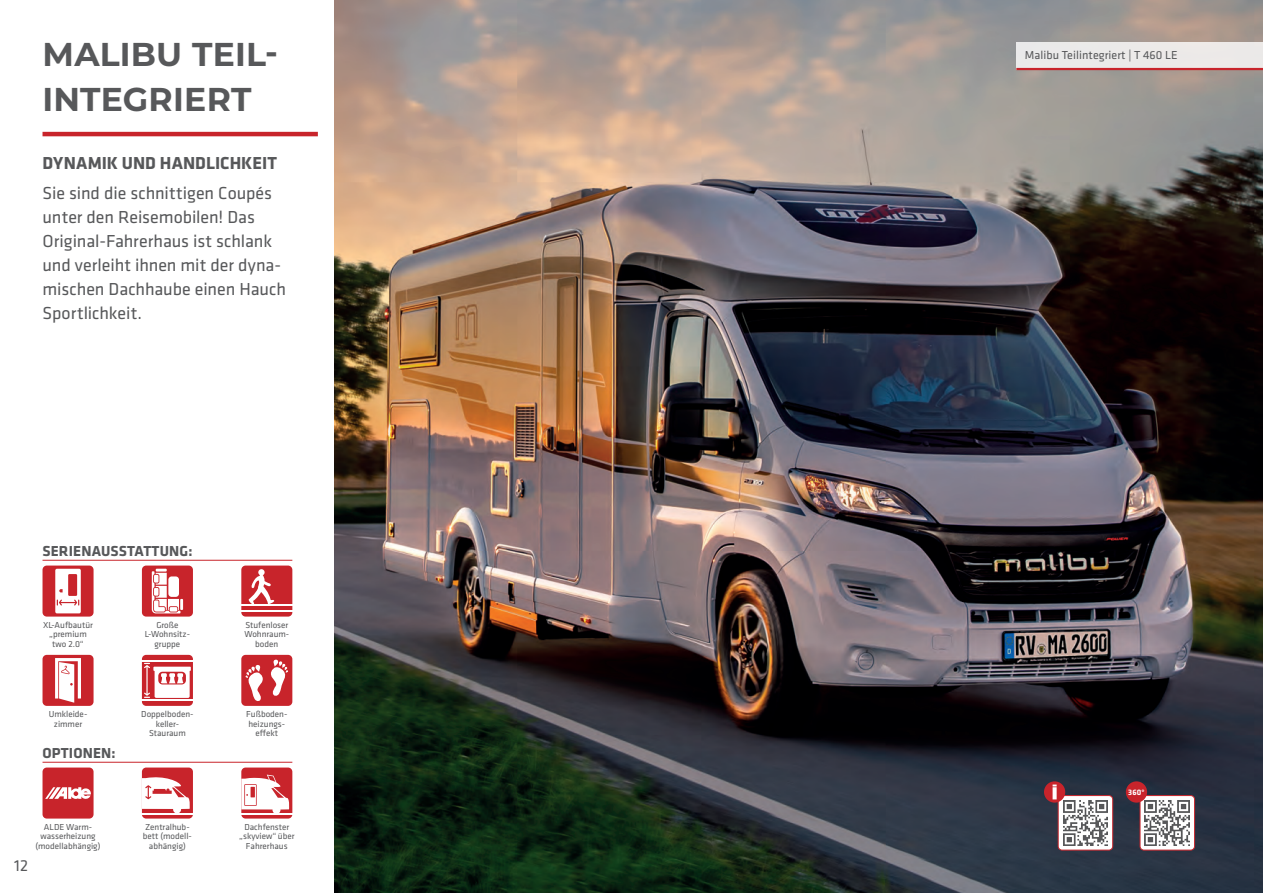
<style>
.page{position:relative;width:1263px;height:893px;background:#fff}
.page>*{position:absolute;margin:0;border:0;box-sizing:border-box;transform-origin:0 0}
.Klavika_Headline_24p{font:700 33px/45px "Montserrat";letter-spacing:.005em;color:#57585a}
.Klavika_Headline_24p-2{font:18px/24px "Klavika Basic";letter-spacing:-.005em;color:#57585a}
.Klavika_Headline_24p-3{font:700 18px "Klavika Basic";color:#57585a}
.t1{font:16.5px "Klavika Basic";color:#57585a}
.Klavika_Headline_24p-4{font:700 15px "Klavika Basic";letter-spacing:.01em;color:#57585a}
.Klavika_BU_8pt_ZAB12{font:12px "Klavika Basic";letter-spacing:.005em;color:#57585a}
.Klavika_Headline_24p-5{font:9px/9.8px "Klavika Basic";color:#57585a;text-align:center}
.t2{font:700 8.25px "Klavika Basic";color:#fff}
</style>
<div class="page">
<div style="left:241px;top:767px;width:51px;height:52px;background:#c8242b;border-radius:4px"></div>
<svg style="left:241px;top:775px;width:49px;height:38px"></svg>
<div style="left:142px;top:655px;width:51px;height:51px;background:linear-gradient(to right,#c8242b,#c8242b);border-radius:4px"></div>
<svg style="left:144px;top:663px;width:47px;height:35px"></svg>
<hr style="left:142px;top:661px;width:51px;height:1px;background:#fff">
<hr style="left:142px;top:699px;width:51px;height:1px;background:#fff">
<img style="left:335px;top:0;width:928px;height:893px">
<div style="left:1016px;top:43px;width:247px;height:27px;background:#ebeae9"></div>
<hr style="left:1016px;top:68px;width:247px;height:2px;background:#c8242b">
<hr style="left:43px;top:132px;width:275px;height:4px;background:#c8242b">
<hr style="left:43px;top:560px;width:249px;height:1px;background:#c8242b">
<hr style="left:43px;top:762px;width:249px;height:1px;background:#c8242b">
<div style="left:43px;top:566px;width:51px;height:51px;background:#c8242b;border-radius:4px"></div>
<svg style="left:55px;top:569px;width:26px;height:44px"></svg>
<div style="left:142px;top:566px;width:51px;height:51px;background:#c8242b;border-radius:4px"></div>
<svg style="left:152px;top:569px;width:31px;height:44px"></svg>
<div style="left:43px;top:655px;width:51px;height:51px;background:#c8242b;border-radius:4px"></div>
<svg style="left:55px;top:658px;width:26px;height:45px"></svg>
<div style="left:241px;top:655px;width:51px;height:51px;background:#c8242b;border-radius:4px"></div>
<svg style="left:245px;top:659px;width:43px;height:42px"></svg>
<div style="left:43px;top:767px;width:51px;height:52px;background:#c8242b;border-radius:4px"></div>
<svg style="left:45px;top:787px;width:46px;height:12px"></svg>
<div style="left:241px;top:566px;width:51px;height:51px;background:#c8242b;border-radius:4px"></div>
<hr style="left:241px;top:604px;width:51px;height:1px;background:#fff">
<hr style="left:241px;top:611px;width:51px;height:1px;background:#fff">
<svg style="left:248px;top:569px;width:27px;height:35px"></svg>
<hr style="left:241px;top:813px;width:51px;height:1px;background:#fff">
<div style="left:142px;top:767px;width:51px;height:52px;background:#c8242b;border-radius:4px"></div>
<svg style="left:142px;top:777px;width:48px;height:36px"></svg>
<hr style="left:142px;top:813px;width:51px;height:1px;background:#fff">
<div style="left:1058px;top:795px;width:55px;height:55px;background:#fff;border-radius:4px"></div>
<div style="left:1058px;top:795px;width:55px;height:55px;border:1px solid #c8242b;border-radius:4px"></div>
<svg style="left:1044px;top:781px;width:21px;height:22px"></svg>
<div style="left:1052px;top:787px;width:5px;height:12px;background:#fff"></div>
<svg style="left:1140px;top:795px;width:54px;height:55px"></svg>
<div style="left:1140px;top:795px;width:55px;height:55px;border:1px solid #c8242b;border-radius:4px"></div>
<div style="left:1126px;top:781px;width:21px;height:22px;background:#c8242b;border-radius:50%"></div>
<img style="left:1145px;top:800px;width:44px;height:45px">
<img style="left:1063px;top:800px;width:45px;height:45px">
<p class="Klavika_Headline_24p" style="left:43px;top:30px;width:237px">MALIBU TEIL-<br>INTEGRIERT</p>
<p class="Klavika_Headline_24p-3" style="left:43px;top:150px;width:236px">DYNAMIK UND HANDLICHKEIT</p>
<p class="Klavika_Headline_24p-2" style="left:43px;top:180px;width:245px">Sie sind die schnittigen Coupés unter den Reisemobilen! Das<br>Original-Fahrerhaus ist schlank und verleiht ihnen mit der dyna&shy;mischen Dachhaube einen Hauch<br>Sportlichkeit.</p>
<p class="Klavika_Headline_24p-4" style="left:43px;top:540px;width:151px">SERIENAUSSTATTUNG:</p>
<p class="Klavika_Headline_24p-5" style="left:43px;top:619px;width:51px">XL-Aufbautür „premium two 2.0“</p>
<p class="Klavika_Headline_24p-5" style="left:145px;top:619px;width:47px">Große<br>L-Wohnsitz&shy;gruppe</p>
<p class="Klavika_Headline_24p-5" style="left:244px;top:619px;width:46px">Stufenloser<br>Wohnraum&shy;boden</p>
<p class="Klavika_Headline_24p-5" style="left:49px;top:709px;width:40px">Umkleide-</p>
<p class="Klavika_Headline_24p-5" style="left:54px;top:718px;width:30px">zimmer</p>
<p class="Klavika_Headline_24p-4" style="left:43px;top:742px;width:75px">OPTIONEN:</p>
<p class="Klavika_Headline_24p-5" style="left:141px;top:709px;width:54px">Doppelboden-</p>
<p class="Klavika_Headline_24p-5" style="left:156px;top:718px;width:25px">keller-</p>
<p class="Klavika_Headline_24p-5" style="left:149px;top:728px;width:38px">Stauraum</p>
<p class="Klavika_Headline_24p-5" style="left:246px;top:709px;width:43px;text-align:left">Fußboden&shy;heizungs-</p>
<p class="Klavika_Headline_24p-5" style="left:256px;top:728px;width:24px">effekt</p>
<h3 class="t1" style="left:14px;top:855px;width:15px">12</h3>
<p class="Klavika_Headline_24p-5" style="left:40px;top:821px;width:57px">ALDE Warm&shy;wasserheizung</p>
<p class="Klavika_Headline_24p-5" style="left:35px;top:841px;width:67px">(modellabhängig)</p>
<p class="Klavika_Headline_24p-5" style="left:143px;top:821px;width:50px">Zentralhub&shy;bett (modell&shy;abhängig)</p>
<p class="Klavika_Headline_24p-5" style="left:239px;top:821px;width:57px">Dachfenster „skyview“ über<br>Fahrerhaus</p>
<p class="Klavika_BU_8pt_ZAB12" style="left:1025px;top:47px;width:154px">Malibu Teilintegriert | T 460 LE</p>
<p class="t2" style="left:1128px;top:786px;width:18px">360°</p>
</div>
